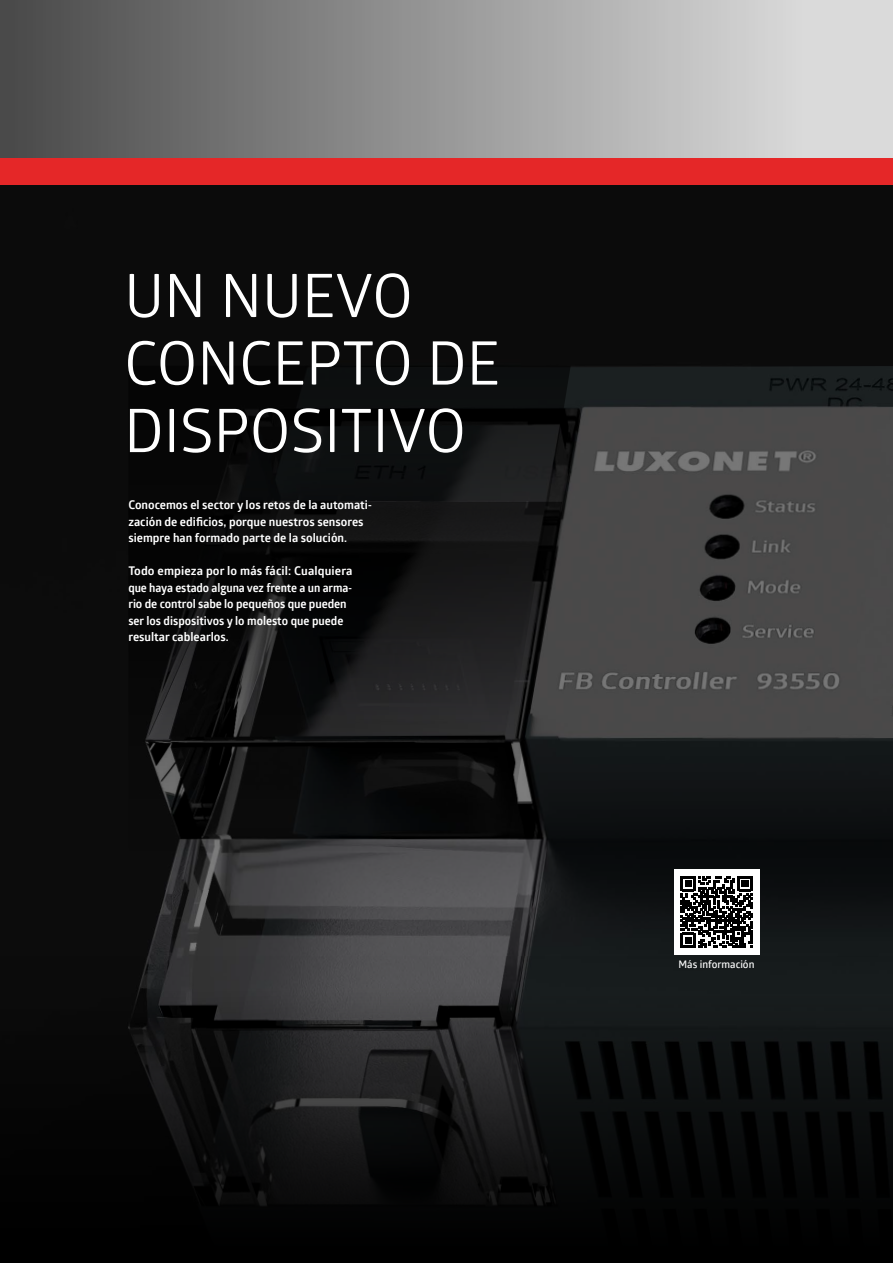
<style>
.page{position:relative;width:893px;height:1263px;background:#fff}
.page>*{position:absolute;margin:0;border:0;box-sizing:border-box;transform-origin:0 0}
.t1{font:60px/67.5px "Glober";color:#fff}
.t2{font:700 12px/16.5px "Glober";color:#fff}
.t3{font:600 10.5px "Glober";color:#fff}
</style>
<div class="page">
<img style="left:0;top:185px;width:893px;height:772px">
<svg style="left:128px;top:366px;width:443px;height:388px;background:#0d0f0f"></svg>
<svg style="left:128px;top:502px;width:434px;height:388px;background:#181818"></svg>
<svg style="left:0;top:957px;width:892px;height:306px;background:#101111"></svg>
<div style="left:0;top:157px;width:893px;height:28px;background:#e52728"></div>
<div style="left:0;top:0;width:893px;height:157px;background:linear-gradient(to right,#494949,#e7e7e7)"></div>
<div style="left:674px;top:869px;width:85px;height:85px;background:#fff"></div>
<svg style="left:681px;top:876px;width:71px;height:72px"></svg>
<hr style="left:892px;top:128px;width:1px;height:153px;background:#000;opacity:.75">
<hr style="left:892px;top:875px;width:1px;height:388px;background:#000">
<h1 class="t1" style="left:124px;top:259px;width:377px">UN NUEVO<br>CONCEPTO DE<br>DISPOSITIVO</h1>
<p class="t2" style="left:128px;top:497px;width:245px">Conocemos el sector y los retos de la automati&shy;zación de edificios, porque nuestros sensores siempre han formado parte de la solución.</p>
<p class="t2" style="left:128px;top:563px;width:226px">Todo empieza por lo más fácil: Cualquiera que haya estado alguna vez frente a un arma&shy;rio de control sabe lo pequeños que pueden ser los dispositivos y lo molesto que puede resultar cablearlos.</p>
<p class="t3" style="left:679px;top:957px;width:77px">Más información</p>
</div>
